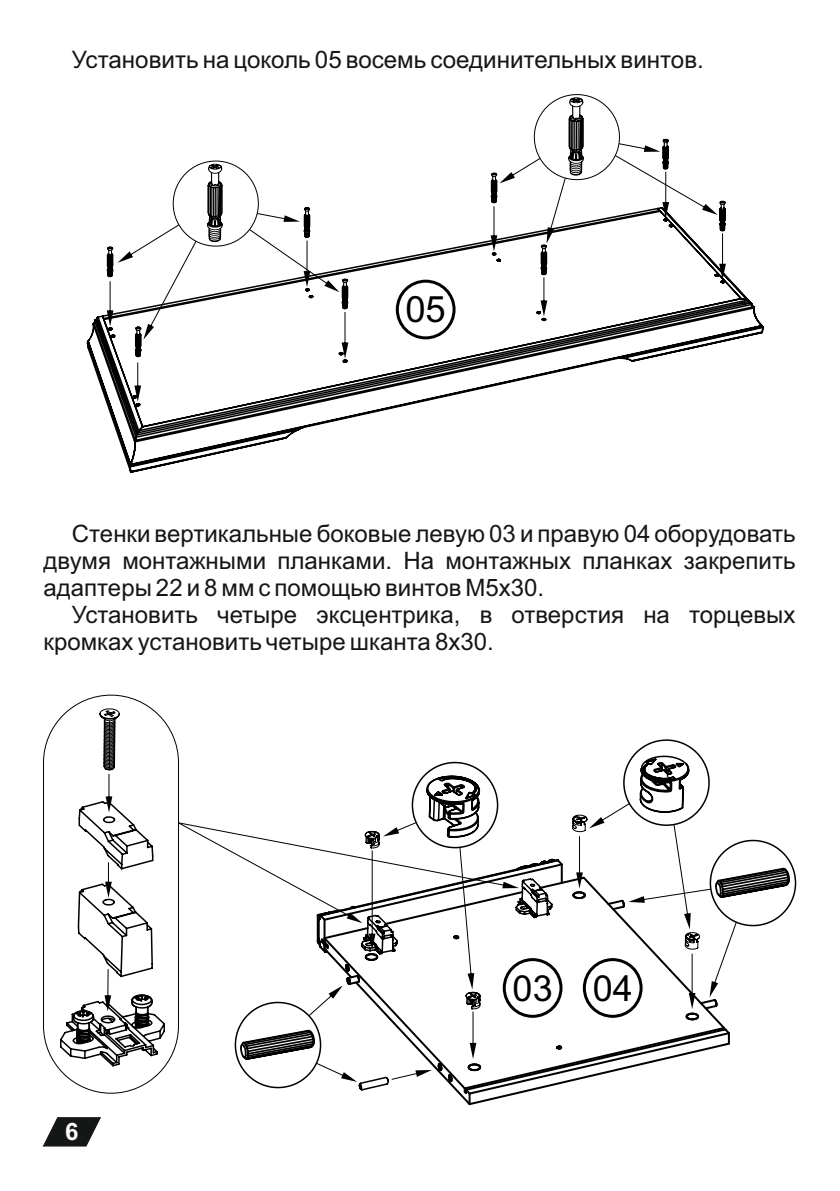
<style>
.page{position:relative;width:840px;height:1191px;background:#fff}
.page>*{position:absolute;margin:0;border:0;box-sizing:border-box;transform-origin:0 0}
.t1{font:36.4px "Arial";color:#000}
.t2{font:36px "Arial";color:#000}
.t3{font:24.2px "Arial";color:#151616}
.t4{font:24px/26.8px "Arial";color:#151616;text-align:justify}
.t5{font:700 24px "Arial";color:#fff}
</style>
<div class="page">
<svg style="left:43px;top:1117px;width:58px;height:29px"></svg>
<svg style="left:59px;top:707px;width:107px;height:360px"></svg>
<svg style="left:86px;top:206px;width:678px;height:267px"></svg>
<svg style="left:205px;top:164px;width:19px;height:78px"></svg>
<svg style="left:249px;top:207px;width:99px;height:151px"></svg>
<svg style="left:614px;top:139px;width:111px;height:141px"></svg>
<svg style="left:106px;top:224px;width:90px;height:178px"></svg>
<svg style="left:490px;top:97px;width:94px;height:219px"></svg>
<div style="left:395px;top:280px;width:60px;height:59px;border:3px solid #000;border-radius:50%"></div>
<svg style="left:178px;top:754px;width:613px;height:352px"></svg>
<p class="t3" style="left:72px;top:50px;width:633px">Установить на цоколь 05 восемь соединительных винтов.</p>
<h1 class="t1" style="left:405px;top:296px;width:42px">05</h1>
<p class="t4" style="left:43px;top:523px;width:753px;text-indent:28px">Стенки вертикальные боковые левую 03 и правую 04 оборудовать двумя монтажными планками. На монтажных планках закрепить адаптеры 22 и 8 мм с помощью винтов М5х30.</p>
<p class="t4" style="left:43px;top:603px;width:753px;text-indent:28px">Установить четыре эксцентрика, в отверстия на торцевых кромках установить четыре шканта 8х30.</p>
<p class="t5" style="left:65px;top:1122px;width:15px">6</p>
<h2 class="t2" style="left:512px;top:974px;width:122px">03 04</h2>
</div>
